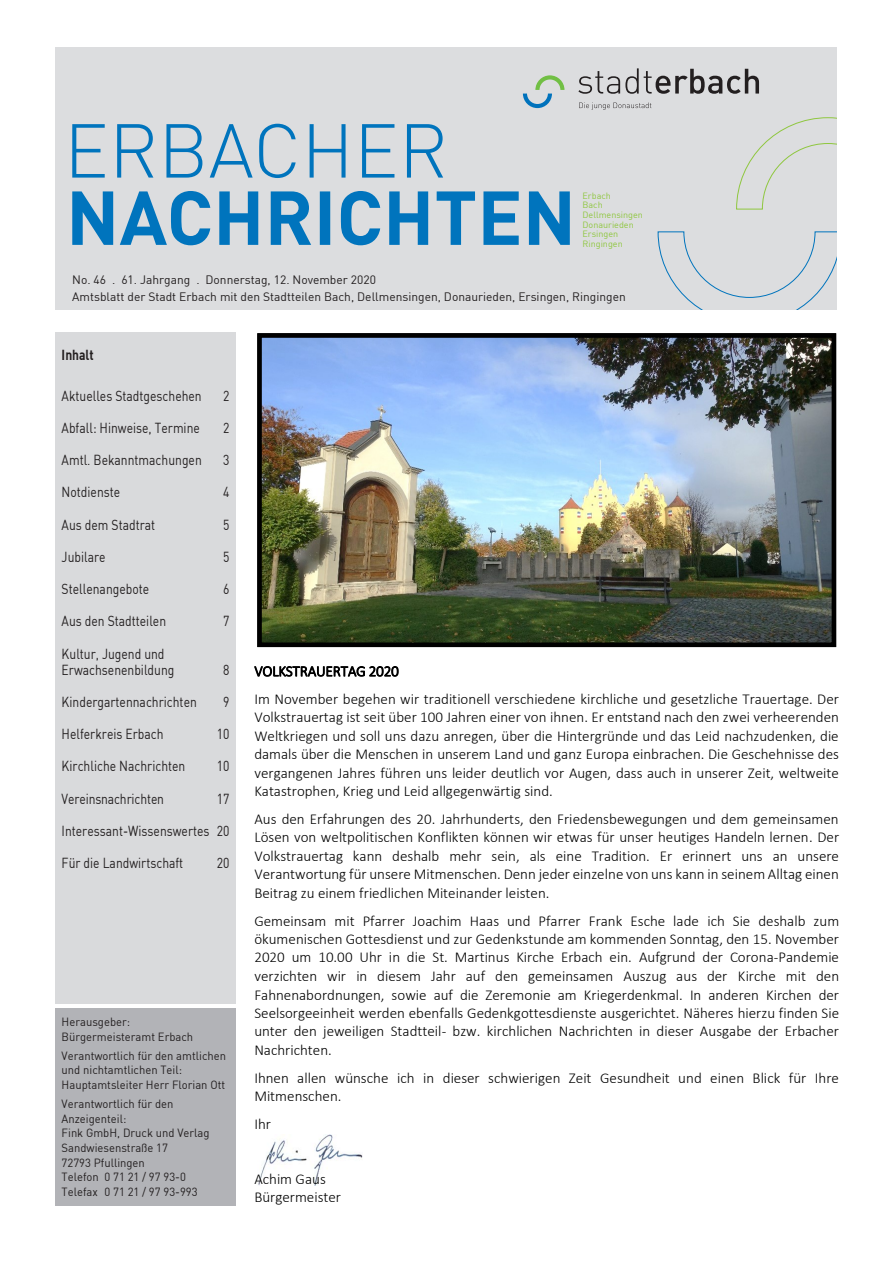
<style>
.page{position:relative;width:893px;height:1263px;background:#fff}
.page>*{position:absolute;margin:0;border:0;box-sizing:border-box;transform-origin:0 0}
.t1{font:300 15.15px/18.5px "Calibri";color:#000}
.t2{font:14.25px/16.2px "DIN";color:#231f20;scale:.85 1}
.t3{font:700 14.25px "DIN";color:#231f20;scale:.85 1}
.t4{font:12px/16.6px "DIN";color:#231f20}
.t5{font:11.7px/14.7px "DIN";color:#231f20;scale:.96 1}
.t6{font:8.85px/9.6px "DIN";color:#8fc73f}
</style>
<div class="page">
<div style="left:55px;top:47px;width:783px;height:263px;background:#dcdddf"></div>
<svg style="left:523px;top:75px;width:41px;height:33px"></svg>
<svg style="left:579px;top:103px;width:72px;height:7px"></svg>
<svg style="left:578px;top:68px;width:181px;height:26px"></svg>
<svg style="left:72px;top:191px;width:498px;height:54px"></svg>
<svg style="left:72px;top:124px;width:371px;height:54px"></svg>
<svg style="left:657px;top:231px;width:181px;height:79px"></svg>
<svg style="left:736px;top:117px;width:102px;height:93px"></svg>
<div style="left:55px;top:1008px;width:181px;height:197px;background:#b2b3b7"></div>
<div style="left:55px;top:332px;width:181px;height:671px;background:#d9dadc"></div>
<img style="left:258px;top:1134px;width:104px;height:51px">
<svg style="left:254px;top:666px;width:145px;height:11px"></svg>
<img style="left:263px;top:339px;width:567px;height:302px">
<div style="left:257px;top:333px;width:579px;height:314px;border:5px solid #000"></div>
<p class="t6" style="left:583px;top:191px;width:62px">Erbach<br>Bach<br>Dellmensingen<br>Donaurieden<br>Ersingen<br>Ringingen</p>
<p class="t4" style="left:72px;top:271px;width:555px">No. 46 . 61. Jahrgang . Donnerstag, 12. November 2020<br>Amtsblatt der Stadt Erbach mit den Stadtteilen Bach, Dellmensingen, Donaurieden, Ersingen, Ringingen</p>
<p class="t3" style="left:62px;top:345px;width:39px">Inhalt</p>
<p class="t2" style="left:62px;top:387px;width:166px">Aktuelles Stadtgeschehen</p>
<p class="t2" style="left:223px;top:387px;width:9px">2</p>
<p class="t2" style="left:62px;top:419px;width:164px">Abfall: Hinweise, Termine</p>
<p class="t2" style="left:223px;top:419px;width:9px">2</p>
<p class="t2" style="left:62px;top:451px;width:166px">Amtl. Bekanntmachungen</p>
<p class="t2" style="left:223px;top:451px;width:9px">3</p>
<p class="t2" style="left:62px;top:484px;width:70px">Notdienste</p>
<p class="t2" style="left:223px;top:484px;width:9px">4</p>
<p class="t2" style="left:62px;top:516px;width:112px">Aus dem Stadtrat</p>
<p class="t2" style="left:223px;top:516px;width:9px">5</p>
<p class="t2" style="left:62px;top:548px;width:53px">Jubilare</p>
<p class="t2" style="left:223px;top:548px;width:9px">5</p>
<p class="t2" style="left:62px;top:580px;width:105px">Stellenangebote</p>
<p class="t2" style="left:223px;top:580px;width:9px">6</p>
<p class="t2" style="left:62px;top:613px;width:124px">Aus den Stadtteilen</p>
<p class="t2" style="left:223px;top:613px;width:9px">7</p>
<p class="t2" style="left:62px;top:645px;width:134px">Kultur, Jugend und<br>Erwachsenenbildung</p>
<p class="t2" style="left:223px;top:661px;width:9px">8</p>
<p class="t2" style="left:62px;top:693px;width:161px">Kindergartennachrichten</p>
<p class="t2" style="left:223px;top:693px;width:9px">9</p>
<p class="t2" style="left:62px;top:726px;width:121px">Helferkreis Erbach</p>
<p class="t2" style="left:217px;top:726px;width:16px">10</p>
<p class="t2" style="left:62px;top:758px;width:147px">Kirchliche Nachrichten</p>
<p class="t2" style="left:217px;top:758px;width:16px">10</p>
<p class="t2" style="left:62px;top:790px;width:122px">Vereinsnachrichten</p>
<p class="t2" style="left:217px;top:790px;width:16px">17</p>
<p class="t2" style="left:62px;top:822px;width:199px">Interessant-Wissenswertes 20</p>
<p class="t2" style="left:62px;top:855px;width:145px">Für die Landwirtschaft</p>
<p class="t2" style="left:217px;top:855px;width:16px">20</p>
<p class="t5" style="left:62px;top:1014px;width:139px">Herausgeber:<br>Bürgermeisteramt Erbach</p>
<p class="t5" style="left:62px;top:1048px;width:173px">Verantwortlich für den amtlichen und nichtamtlichen Teil:<br>Hauptamtsleiter Herr Florian Ott</p>
<p class="t5" style="left:62px;top:1096px;width:156px">Verantwortlich für den<br>Anzeigenteil:<br>Fink GmbH, Druck und Verlag<br>Sandwiesenstraße 17<br>72793 Pfullingen<br>Telefon 0 71 21 / 97 93-0<br>Telefax 0 71 21 / 97 93-993</p>
<p class="t1" style="left:254px;top:657px;width:586px;line-height:27.6px">VOLKSTRAUERTAG 2020<br>Im November begehen wir traditionell verschiedene kirchliche und gesetzliche Trauertage. Der</p>
<p class="t1" style="left:254px;top:708px;width:586px;text-align:justify">Volkstrauertag ist seit über 100 Jahren einer von ihnen. Er entstand nach den zwei verheerenden Weltkriegen und soll uns dazu anregen, über die Hintergründe und das Leid nachzudenken, die damals über die Menschen in unserem Land und ganz Europa einbrachen. Die Geschehnisse des vergangenen Jahres führen uns leider deutlich vor Augen, dass auch in unserer Zeit, weltweite Katastrophen, Krieg und Leid allgegenwärtig sind.</p>
<p class="t1" style="left:254px;top:809px;width:586px;text-align:justify">Aus den Erfahrungen des 20. Jahrhunderts, den Friedensbewegungen und dem gemeinsamen Lösen von weltpolitischen Konflikten können wir etwas für unser heutiges Handeln lernen. Der Volkstrauertag kann deshalb mehr sein, als eine Tradition. Er erinnert uns an unsere Verantwortung für unsere Mitmenschen. Denn jeder einzelne von uns kann in seinem Alltag einen Beitrag zu einem friedlichen Miteinander leisten.</p>
<p class="t1" style="left:254px;top:911px;width:586px;text-align:justify">Gemeinsam mit Pfarrer Joachim Haas und Pfarrer Frank Esche lade ich Sie deshalb zum ökumenischen Gottesdienst und zur Gedenkstunde am kommenden Sonntag, den 15. November 2020 um 10.00 Uhr in die St. Martinus Kirche Erbach ein. Aufgrund der Corona-Pandemie verzichten wir in diesem Jahr auf den gemeinsamen Auszug aus der Kirche mit den Fahnenabordnungen, sowie auf die Zeremonie am Kriegerdenkmal. In anderen Kirchen der Seelsorgeeinheit werden ebenfalls Gedenkgottesdienste ausgerichtet. Näheres hierzu finden Sie unter den jeweiligen Stadtteil- bzw. kirchlichen Nachrichten in dieser Ausgabe der Erbacher Nachrichten.</p>
<p class="t1" style="left:254px;top:1068px;width:586px">Ihnen allen wünsche ich in dieser schwierigen Zeit Gesundheit und einen Blick für Ihre<br>Mitmenschen.</p>
<p class="t1" style="left:254px;top:1114px;width:18px">Ihr</p>
<p class="t1" style="left:254px;top:1169px;width:88px">Achim Gaus<br>Bürgermeister</p>
</div>
